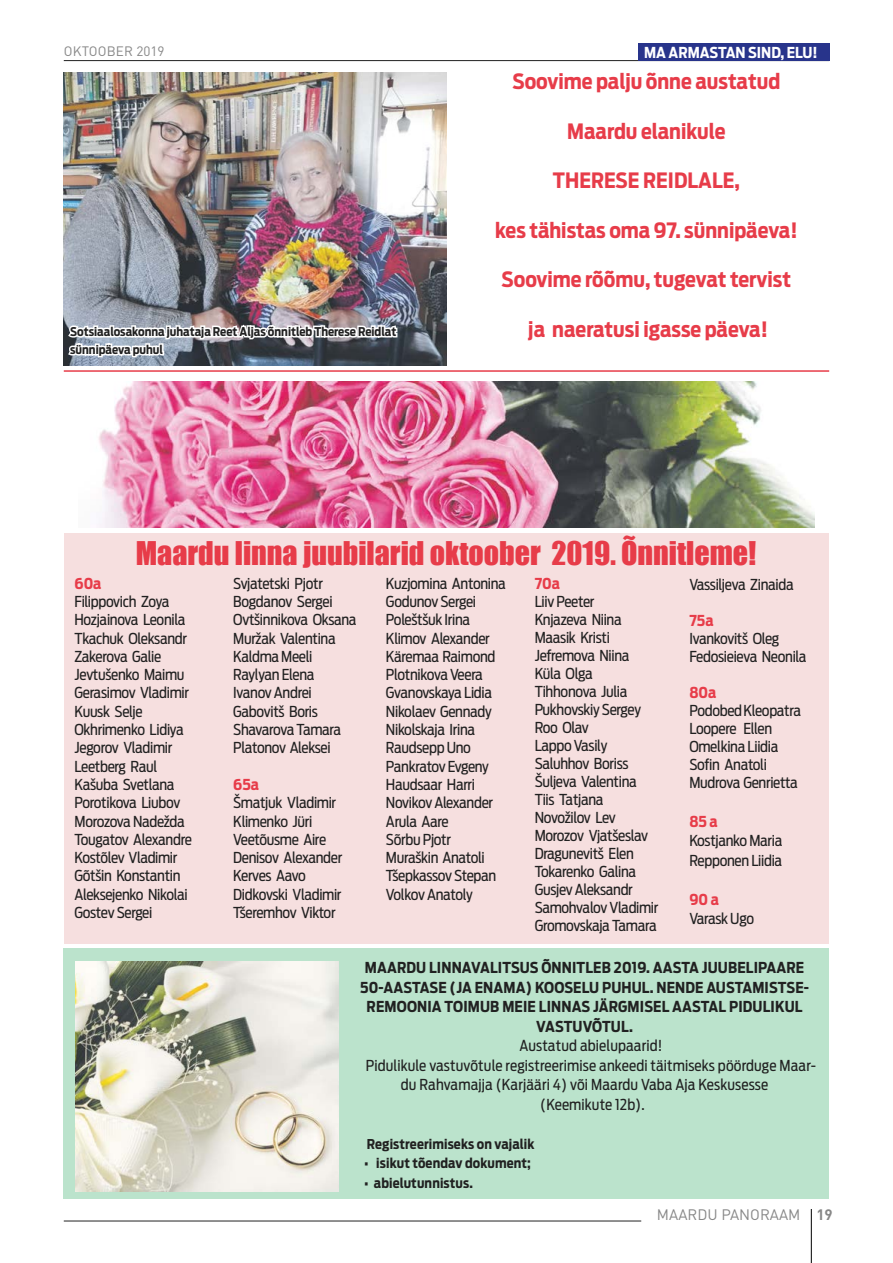
<style>
.page{position:relative;width:893px;height:1263px;background:#fff}
.page>*{position:absolute;margin:0;border:0;box-sizing:border-box;transform-origin:0 0}
.t1{font:30px "Impact";color:#e73c49}
.t2{font:700 21px "Ford Antenna Cond";color:#e73c49}
.t3{font:15px/18.3px "Ford Antenna Cond";letter-spacing:-.02em;color:#212121}
.t4{font:700 15px/19.5px "Ford Antenna Cond";letter-spacing:.01em;color:#212121;text-align:center}
.t5{font:15px "Ford Antenna Cond";letter-spacing:.01em;color:#212121}
.t6{font:700 15px "Ford Antenna Cond";color:#e73c49}
.t7{font:700 15px "Ford Antenna Cond";color:#fff}
.t8{font:15px "DIN Pro";color:#878787}
.t9{font:700 13.5px "Ford Antenna Cond";letter-spacing:.01em;color:#212121}
.t10{font:13.5px "DIN Pro";letter-spacing:.01em;color:#878787}
.t11{font:700 12px "Ford Antenna Cond";color:#212121}
.s1{font-weight:700}
</style>
<div class="page">
<hr style="left:64px;top:1221px;width:577px;height:1px;background:#212121">
<hr style="left:811px;top:1209px;width:1px;height:54px;background:#000">
<hr style="left:64px;top:60px;width:765px;height:1px;background:#212121">
<div style="left:638px;top:44px;width:191px;height:17px;background:#28348b"></div>
<div style="left:64px;top:534px;width:765px;height:410px;background:#f6dfdf"></div>
<div style="left:64px;top:948px;width:765px;height:251px;background:#bbe3cc"></div>
<img style="left:75px;top:961px;width:264px;height:231px">
<hr style="left:64px;top:370px;width:765px;height:2px;background:#e73c49">
<img style="left:64px;top:72px;width:382px;height:293px">
<svg style="left:66px;top:319px;width:333px;height:44px"></svg>
<img style="left:98px;top:382px;width:716px;height:145px">
<p class="t10" style="left:64px;top:42px;width:102px">OKTOOBER 2019</p>
<p class="t7" style="left:644px;top:39px;width:175px">MA ARMASTAN SIND, ELU!</p>
<h2 class="t2" style="left:512px;top:63px;width:269px">Soovime palju õnne austatud</h2>
<h2 class="t2" style="left:567px;top:112px;width:160px">Maardu elanikule</h2>
<h2 class="t2" style="left:553px;top:162px;width:188px">THERESE REIDLALE,</h2>
<h2 class="t2" style="left:495px;top:211px;width:304px">kes tähistas oma 97. sünnipäeva!</h2>
<h2 class="t2" style="left:502px;top:261px;width:291px">Soovime rõõmu, tugevat tervist</h2>
<p class="t11" style="left:70px;top:321px;width:328px">Sotsiaalosakonna juhataja Reet Aljas õnnitleb Therese Reidlat</p>
<h2 class="t2" style="left:528px;top:310px;width:241px">ja naeratusi igasse päeva!</h2>
<p class="t11" style="left:70px;top:339px;width:94px">sünnipäeva puhul</p>
<h1 class="t1" style="left:136px;top:530px;width:622px">Maardu linna juubilarid oktoober 2019. Õnnitleme!</h1>
<p class="t6" style="left:75px;top:570px;width:28px">60a</p>
<p class="t3" style="left:75px;top:590px;width:119px">Filippovich Zoya<br>Hozjainova Leonila<br>Tkachuk Oleksandr<br>Zakerova Galie<br>Jevtušenko Maimu<br>Gerasimov Vladimir<br>Kuusk Selje<br>Okhrimenko Lidiya<br>Jegorov Vladimir<br>Leetberg Raul<br>Kašuba Svetlana<br>Porotikova Liubov<br>Morozova Nadežda<br>Tougatov Alexandre<br>Kostõlev Vladimir<br>Gõtšin Konstantin<br>Aleksejenko Nikolai<br>Gostev Sergei</p>
<p class="t3" style="left:233px;top:572px;width:125px">Svjatetski Pjotr<br>Bogdanov Sergei<br>Ovtšinnikova Oksana<br>Muržak Valentina<br>Kaldma Meeli<br>Raylyan Elena<br>Ivanov Andrei<br>Gabovitš Boris<br>Shavarova Tamara<br>Platonov Aleksei</p>
<p class="t6" style="left:233px;top:771px;width:27px">65a</p>
<p class="t3" style="left:233px;top:792px;width:111px">Šmatjuk Vladimir<br>Klimenko Jüri<br>Veetõusme Aire<br>Denisov Alexander<br>Kerves Aavo<br>Didkovski Vladimir<br>Tšeremhov Viktor</p>
<p class="t3" style="left:386px;top:572px;width:121px">Kuzjomina Antonina<br>Godunov Sergei<br>Poleštšuk Irina<br>Klimov Alexander<br>Käremaa Raimond<br>Plotnikova Veera<br>Gvanovskaya Lidia<br>Nikolaev Gennady<br>Nikolskaja Irina<br>Raudsepp Uno<br>Pankratov Evgeny<br>Haudsaar Harri<br>Novikov Alexander<br>Arula Aare<br>Sõrbu Pjotr<br>Muraškin Anatoli<br>Tšepkassov Stepan<br>Volkov Anatoly</p>
<p class="t6" style="left:535px;top:570px;width:27px">70a</p>
<p class="t3" style="left:535px;top:590px;width:125px">Liiv Peeter<br>Knjazeva Niina<br>Maasik Kristi<br>Jefremova Niina<br>Küla Olga<br>Tihhonova Julia<br>Pukhovskiy Sergey<br>Roo Olav<br>Lappo Vasily<br>Saluhhov Boriss<br>Šuljeva Valentina<br>Tiis Tatjana<br>Novožilov Lev<br>Morozov Vjatšeslav<br>Dragunevitš Elen<br>Tokarenko Galina<br>Gusjev Aleksandr<br>Samohvalov Vladimir<br>Gromovskaja Tamara</p>
<p class="t3" style="left:689px;top:573px;width:106px">Vassiljeva Zinaida</p>
<p class="t6" style="left:689px;top:607px;width:26px">75a</p>
<p class="t3" style="left:689px;top:627px;width:119px">Ivankovitš Oleg<br>Fedosieieva Neonila</p>
<p class="t6" style="left:689px;top:679px;width:28px">80a</p>
<p class="t3" style="left:689px;top:699px;width:113px">PodobedKleopatra<br>Loopere Ellen<br>Omelkina Liidia<br>Sofin Anatoli<br>Mudrova Genrietta</p>
<p class="t6" style="left:689px;top:808px;width:30px">85 a</p>
<p class="t3" style="left:689px;top:829px;width:94px;line-height:19.5px">Kostjanko Maria<br>Repponen Liidia</p>
<p class="t6" style="left:689px;top:886px;width:31px">90 a</p>
<p class="t3" style="left:689px;top:908px;width:66px">Varask Ugo</p>
<p class="t4" style="left:360px;top:956px;width:450px">MAARDU LINNAVALITSUS ÕNNITLEB 2019. AASTA JUUBELIPAARE 50-AASTASE (JA ENAMA) KOOSELU PUHUL. NENDE AUSTAMISTSE-REMOONIA TOIMUB MEIE LINNAS JÄRGMISEL AASTAL PIDULIKUL VASTUVÕTUL.</p>
<p class="t5" style="left:519px;top:1033px;width:144px">Austatud abielupaarid!</p>
<p class="t5" style="left:366px;top:1052px;width:452px">Pidulikule vastuvõtule registreerimise ankeedi täitmiseks pöörduge Maar-</p>
<p class="t5" style="left:401px;top:1072px;width:369px">du Rahvamajja (Karjääri 4) või Maardu Vaba Aja Keskusesse</p>
<p class="t5" style="left:540px;top:1091px;width:106px">(Keemikute 12b).</p>
<p class="t9" style="left:367px;top:1131px;width:169px">Registreerimiseks on vajalik</p>
<p class="t9" style="left:364px;top:1151px;width:168px">• isikut tõendav dokument;</p>
<p class="t9" style="left:364px;top:1170px;width:110px">• abielutunnistus.</p>
<p class="t8" style="left:657px;top:1205px;width:177px">MAARDU PANORAAM <span class="s1">19</span></p>
</div>
